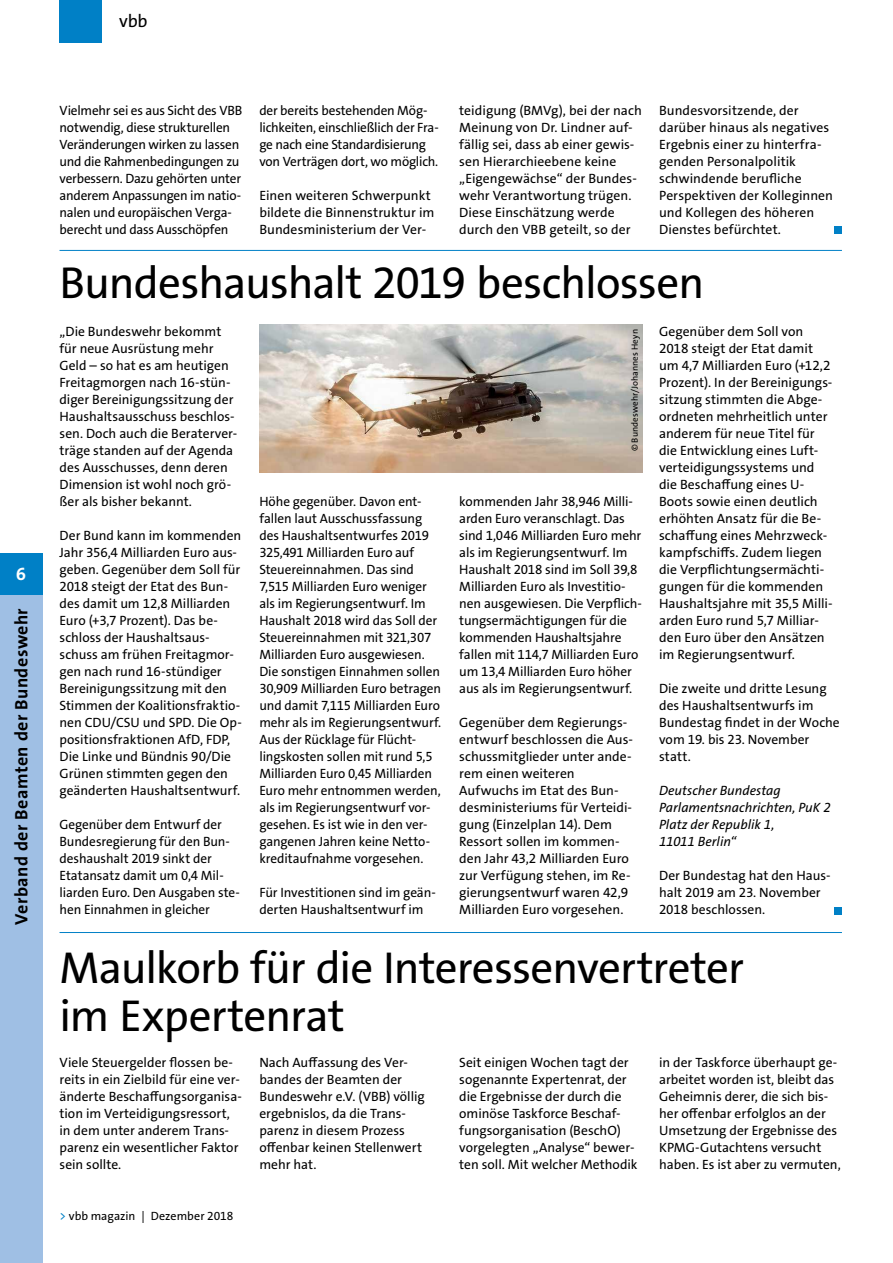
<style>
.page{position:relative;width:893px;height:1263px;background:#fff}
.page>*{position:absolute;margin:0;border:0;box-sizing:border-box;transform-origin:0 0}
.t1{font:45px/48px "The Sans Os F";letter-spacing:-.02em;color:#000}
.t2{font:700 18px "The Sans Os F";letter-spacing:.025em;color:#000}
.t3{font:18px "The Sans Os F";color:#000}
.t4{font:700 18px "The Sans Os F";color:#fff}
.t5{font:13.5px/17px "The Sans Os F";letter-spacing:-.005em;color:#000}
.t6{font:italic 13.5px/17px "The Sans Os F";color:#000}
.t7{font:12px "The Sans Os F";color:#000}
.t8{font:9px "The Sans Os F";letter-spacing:.015em;color:#000}
.s1{color:#0080c6}
</style>
<div class="page">
<div style="left:835px;top:227px;width:7px;height:7px;background:#0080c6"></div>
<hr style="left:60px;top:250px;width:782px;height:1px;background:#0080c6">
<div style="left:835px;top:907px;width:7px;height:7px;background:#0080c6"></div>
<img style="left:259px;top:325px;width:383px;height:147px">
<hr style="left:60px;top:932px;width:782px;height:1px;background:#0080c6">
<div style="left:0;top:553px;width:43px;height:42px;background:#0080c6"></div>
<div style="left:0;top:595px;width:43px;height:668px;background:#9fbfe4"></div>
<div style="left:60px;top:0;width:42px;height:43px;background:#0080c6"></div>
<h2 class="t4" style="left:16px;top:562px;width:11px">6</h2>
<h2 class="t2" style="left:10px;top:924px;width:318px;rotate:-90deg">Verband der Beamten der Bundeswehr</h2>
<h2 class="t3" style="left:119px;top:10px;width:30px">vbb</h2>
<p class="t5" style="left:459px;top:102px;width:184px">teidigung (BMVg), bei der nach<br>Meinung von Dr. Lindner auf&shy;fällig sei, dass ab einer gewis&shy;sen Hierarchieebene keine „Eigengewächse“ der Bundes&shy;wehr Verantwortung trügen.<br>Diese Einschätzung werde durch den VBB geteilt, so der</p>
<p class="t5" style="left:659px;top:102px;width:175px">Bundesvorsitzende, der darüber hinaus als negatives<br>Ergebnis einer zu hinterfra&shy;genden Personalpolitik schwindende berufliche<br>Perspektiven der Kolleginnen und Kollegen des höheren<br>Dienstes befürchtet.</p>
<h1 class="t1" style="left:60px;top:259px;width:646px">Bundeshaushalt 2019 beschlossen</h1>
<p class="t5" style="left:60px;top:323px;width:179px">„Die Bundeswehr bekommt für neue Ausrüstung mehr<br>Geld – so hat es am heutigen<br>Freitagmorgen nach 16-stün&shy;diger Bereinigungssitzung der<br>Haushaltsausschuss beschlos&shy;sen. Doch auch die Beraterver&shy;träge standen auf der Agenda des Ausschusses, denn deren<br>Dimension ist wohl noch grö&shy;ßer als bisher bekannt.</p>
<p class="t5" style="left:60px;top:527px;width:184px">Der Bund kann im kommenden<br>Jahr 356,4 Milliarden Euro aus&shy;geben. Gegenüber dem Soll für<br>2018 steigt der Etat des Bun&shy;des damit um 12,8 Milliarden<br>Euro (+3,7 Prozent). Das be&shy;schloss der Haushaltsaus&shy;schuss am frühen Freitagmor&shy;gen nach rund 16-stündiger<br>Bereinigungssitzung mit den<br>Stimmen der Koalitionsfraktio&shy;nen CDU/CSU und SPD. Die Op&shy;positionsfraktionen AfD, FDP,<br>Die Linke und Bündnis 90/Die<br>Grünen stimmten gegen den geänderten Haushaltsentwurf.</p>
<p class="t5" style="left:60px;top:816px;width:182px">Gegenüber dem Entwurf der<br>Bundesregierung für den Bun&shy;deshaushalt 2019 sinkt der<br>Etatansatz damit um 0,4 Mil&shy;liarden Euro. Den Ausgaben ste&shy;hen Einnahmen in gleicher</p>
<p class="t5" style="left:60px;top:102px;width:184px">Vielmehr sei es aus Sicht des VBB notwendig, diese strukturellen<br>Veränderungen wirken zu lassen und die Rahmenbedingungen zu verbessern. Dazu gehörten unter anderem Anpassungen im natio&shy;nalen und europäischen Verga&shy;berecht und dass Ausschöpfen</p>
<p class="t5" style="left:259px;top:102px;width:181px">der bereits bestehenden Mög&shy;lichkeiten, einschließlich der Fra&shy;ge nach eine Standardisierung von Verträgen dort, wo möglich.</p>
<p class="t5" style="left:259px;top:187px;width:177px">Einen weiteren Schwerpunkt bildete die Binnenstruktur im<br>Bundesministerium der Ver-</p>
<p class="t5" style="left:659px;top:323px;width:175px">Gegenüber dem Soll von<br>2018 steigt der Etat damit um 4,7 Milliarden Euro (+12,2<br>Prozent). In der Bereinigungs&shy;sitzung stimmten die Abge&shy;ordneten mehrheitlich unter anderem für neue Titel für die Entwicklung eines Luft&shy;verteidigungssystems und die Beschaffung eines U-<br>Boots sowie einen deutlich erhöhten Ansatz für die Be&shy;schaffung eines Mehrzweck&shy;kampfschiffs. Zudem liegen die Verpflichtungsermächti&shy;gungen für die kommenden<br>Haushaltsjahre mit 35,5 Milli&shy;arden Euro rund 5,7 Milliar&shy;den Euro über den Ansätzen im Regierungsentwurf.</p>
<p class="t5" style="left:659px;top:680px;width:182px">Die zweite und dritte Lesung des Haushaltsentwurfs im<br>Bundestag findet in der Woche vom 19. bis 23. November statt.</p>
<p class="t6" style="left:659px;top:782px;width:173px">Deutscher Bundestag<br>Parlamentsnachrichten, PuK 2<br>Platz der Republik 1,<br>11011 Berlin“</p>
<p class="t5" style="left:659px;top:867px;width:173px">Der Bundestag hat den Haus&shy;halt 2019 am 23. November<br>2018 beschlossen.</p>
<h1 class="t1" style="left:60px;top:944px;width:686px">Maulkorb für die Interessenvertreter im Expertenrat</h1>
<p class="t5" style="left:60px;top:1054px;width:184px">Viele Steuergelder flossen be&shy;reits in ein Zielbild für eine ver&shy;änderte Beschaffungsorganisa&shy;tion im Verteidigungsressort, in dem unter anderem Trans&shy;parenz ein wesentlicher Faktor sein sollte.</p>
<p class="t5" style="left:259px;top:1054px;width:167px">Nach Auffassung des Ver&shy;bandes der Beamten der<br>Bundeswehr e.V. (VBB) völlig ergebnislos, da die Trans&shy;parenz in diesem Prozess offenbar keinen Stellenwert mehr hat.</p>
<p class="t5" style="left:459px;top:1054px;width:180px">Seit einigen Wochen tagt der sogenannte Expertenrat, der die Ergebnisse der durch die ominöse Taskforce Beschaf&shy;fungsorganisation (BeschO) vorgelegten „Analyse“ bewer&shy;ten soll. Mit welcher Methodik</p>
<p class="t5" style="left:659px;top:1054px;width:183px">in der Taskforce überhaupt ge&shy;arbeitet worden ist, bleibt das<br>Geheimnis derer, die sich bis&shy;her offenbar erfolglos an der<br>Umsetzung der Ergebnisse des<br>KPMG-Gutachtens versucht haben. Es ist aber zu vermuten,</p>
<p class="t8" style="left:629px;top:451px;width:124px;rotate:-90deg">© Bundeswehr/Johannes Heyn</p>
<p class="t5" style="left:259px;top:493px;width:183px">Höhe gegenüber. Davon ent&shy;fallen laut Ausschussfassung des Haushaltsentwurfes 2019<br>325,491 Milliarden Euro auf<br>Steuereinnahmen. Das sind<br>7,515 Milliarden Euro weniger als im Regierungsentwurf. Im<br>Haushalt 2018 wird das Soll der<br>Steuereinnahmen mit 321,307<br>Milliarden Euro ausgewiesen.<br>Die sonstigen Einnahmen sollen<br>30,909 Milliarden Euro betragen und damit 7,115 Milliarden Euro mehr als im Regierungsentwurf.<br>Aus der Rücklage für Flücht&shy;lingskosten sollen mit rund 5,5<br>Milliarden Euro 0,45 Milliarden<br>Euro mehr entnommen werden, als im Regierungsentwurf vor&shy;gesehen. Es ist wie in den ver&shy;gangenen Jahren keine Netto&shy;kreditaufnahme vorgesehen.</p>
<p class="t5" style="left:259px;top:884px;width:178px">Für Investitionen sind im geän&shy;derten Haushaltsentwurf im</p>
<p class="t5" style="left:459px;top:493px;width:184px">kommenden Jahr 38,946 Milli&shy;arden Euro veranschlagt. Das sind 1,046 Milliarden Euro mehr als im Regierungsentwurf. Im<br>Haushalt 2018 sind im Soll 39,8<br>Milliarden Euro als Investitio&shy;nen ausgewiesen. Die Verpflich&shy;tungsermächtigungen für die kommenden Haushaltsjahre fallen mit 114,7 Milliarden Euro um 13,4 Milliarden Euro höher aus als im Regierungsentwurf.</p>
<p class="t5" style="left:459px;top:714px;width:175px">Gegenüber dem Regierungs&shy;entwurf beschlossen die Aus&shy;schussmitglieder unter ande&shy;rem einen weiteren<br>Aufwuchs im Etat des Bun&shy;desministeriums für Verteidi&shy;gung (Einzelplan 14). Dem<br>Ressort sollen im kommen&shy;den Jahr 43,2 Milliarden Euro zur Verfügung stehen, im Re&shy;gierungsentwurf waren 42,9<br>Milliarden Euro vorgesehen.</p>
<p class="t7" style="left:60px;top:1208px;width:175px"><span class="s1">&gt;</span> vbb magazin | Dezember 2018</p>
</div>
